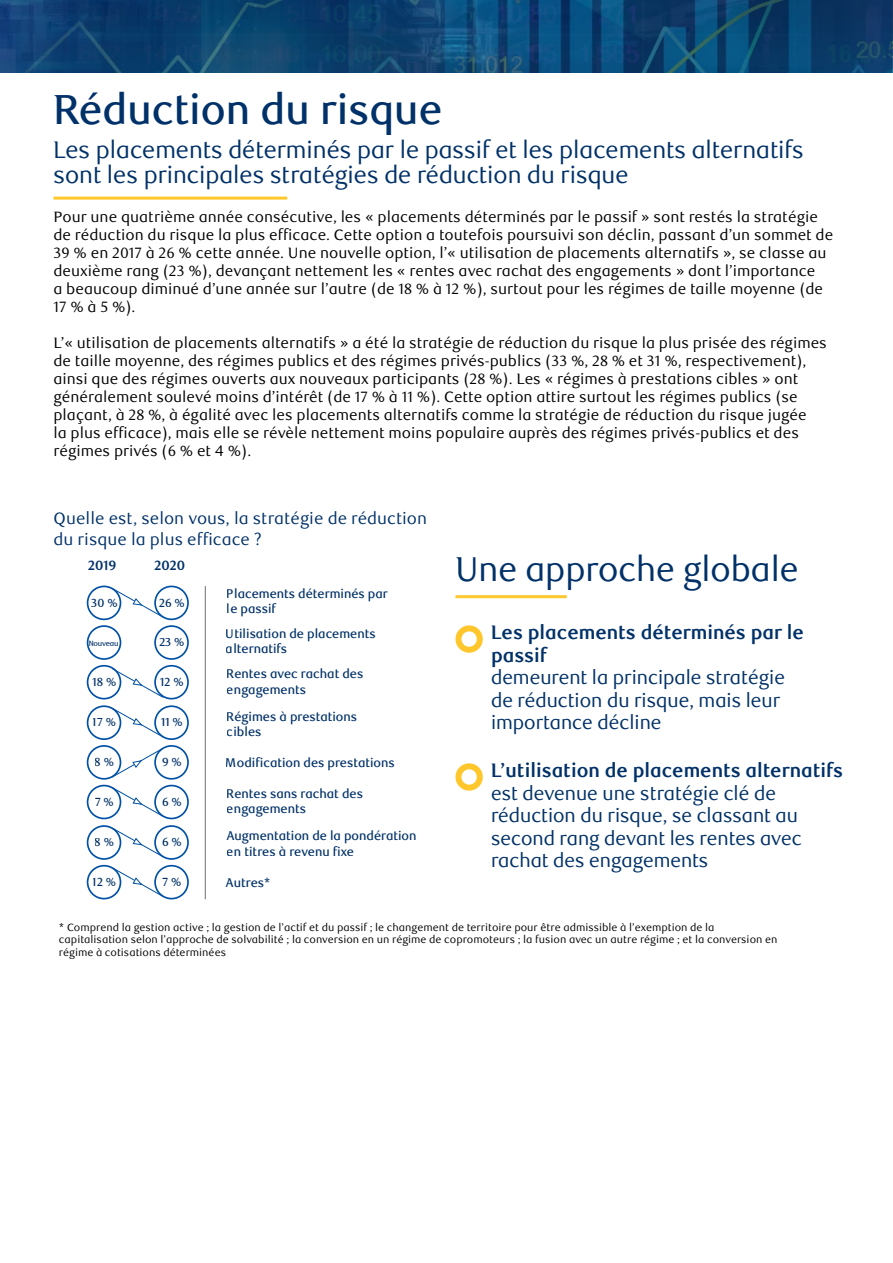
<style>
.page{position:relative;width:893px;height:1263px;background:#fff}
.page>*{position:absolute;margin:0;border:0;box-sizing:border-box;transform-origin:0 0}
.Title_H1{font:500 42px "RBC Display";color:#003168}
.Callout-Large{font:34.5px "RBC Display";color:#003168}
.Sub_title_H2{font:24px/25.5px "RBC Display";color:#003168}
.Callout-small{font:19.5px/22.5px "RBC Display";color:#003168}
.Callout-small-2{font:700 19.5px/22.5px "RBC Display";color:#003168}
.t1{font:16.5px/21px "RBC Text";color:#003168}
.Body{font:15px/18px "RBC Text";color:#000}
.t2{font:700 13.5px "RBC Display";color:#003168}
.t3{font:500 12.6px/15.1px "RBC Display";color:#003168}
.t4{font:500 11.85px "RBC Display";color:#003168}
.t5{font:10.5px/12.6px "RBC Text";color:#000}
.t6{font:500 7.65px "RBC Display";letter-spacing:-.03em;color:#003168}
</style>
<div class="page">
<svg style="left:1px;top:0;width:891px;height:72px;background:#0d4370"></svg>
<hr style="left:53px;top:197px;width:234px;height:3px;background:#ffc72c">
<div style="left:87px;top:586px;width:34px;height:34px;border:2px solid #0051a5;border-radius:50%"></div>
<div style="left:154px;top:586px;width:35px;height:34px;border:2px solid #0051a5;border-radius:50%"></div>
<div style="left:87px;top:625px;width:34px;height:35px;border:2px solid #0051a5;border-radius:50%"></div>
<div style="left:154px;top:625px;width:35px;height:35px;border:2px solid #0051a5;border-radius:50%"></div>
<div style="left:87px;top:665px;width:34px;height:34px;border:2px solid #0051a5;border-radius:50%"></div>
<div style="left:154px;top:665px;width:35px;height:34px;border:2px solid #0051a5;border-radius:50%"></div>
<hr style="left:205px;top:586px;width:1px;height:313px;background:#707070">
<div style="left:87px;top:705px;width:34px;height:35px;border:2px solid #0051a5;border-radius:50%"></div>
<div style="left:154px;top:705px;width:35px;height:35px;border:2px solid #0051a5;border-radius:50%"></div>
<div style="left:87px;top:745px;width:34px;height:35px;border:2px solid #0051a5;border-radius:50%"></div>
<div style="left:154px;top:745px;width:35px;height:35px;border:2px solid #0051a5;border-radius:50%"></div>
<div style="left:87px;top:785px;width:34px;height:34px;border:2px solid #0051a5;border-radius:50%"></div>
<div style="left:154px;top:785px;width:35px;height:34px;border:2px solid #0051a5;border-radius:50%"></div>
<svg style="left:111px;top:707px;width:53px;height:31px"></svg>
<div style="left:87px;top:825px;width:34px;height:35px;border:2px solid #0051a5;border-radius:50%"></div>
<div style="left:154px;top:825px;width:35px;height:35px;border:2px solid #0051a5;border-radius:50%"></div>
<div style="left:87px;top:865px;width:34px;height:34px;border:2px solid #0051a5;border-radius:50%"></div>
<div style="left:154px;top:865px;width:35px;height:34px;border:2px solid #0051a5;border-radius:50%"></div>
<svg style="left:111px;top:827px;width:53px;height:31px"></svg>
<svg style="left:111px;top:867px;width:53px;height:31px"></svg>
<svg style="left:111px;top:587px;width:53px;height:31px"></svg>
<svg style="left:111px;top:667px;width:53px;height:31px"></svg>
<svg style="left:111px;top:747px;width:53px;height:31px"></svg>
<svg style="left:111px;top:786px;width:53px;height:31px"></svg>
<hr style="left:455px;top:595px;width:112px;height:3px;background:#ffc72c">
<div style="left:455px;top:625px;width:28px;height:28px;border:6px solid #ffc72c;border-radius:50%"></div>
<div style="left:455px;top:763px;width:28px;height:28px;border:6px solid #ffc72c;border-radius:50%"></div>
<h1 class="Title_H1" style="left:53px;top:85px;width:390px">Réduction du risque</h1>
<h2 class="Sub_title_H2" style="left:53px;top:137px;width:752px">Les placements déterminés par le passif et les placements alternatifs sont les principales stratégies de réduction du risque</h2>
<p class="Body" style="left:53px;top:208px;width:781px">Pour une quatrième année consécutive, les « placements déterminés par le passif » sont restés la stratégie de réduction du risque la plus efficace. Cette option a toutefois poursuivi son déclin, passant d’un sommet de 39 % en 2017 à 26 % cette année. Une nouvelle option, l’« utilisation de placements alternatifs », se classe au deuxième rang (23 %), devançant nettement les « rentes avec rachat des engagements » dont l’importance<br>a beaucoup diminué d’une année sur l’autre (de 18 % à 12 %), surtout pour les régimes de taille moyenne (de 17 % à 5 %).</p>
<p class="Body" style="left:53px;top:334px;width:775px">L’« utilisation de placements alternatifs » a été la stratégie de réduction du risque la plus prisée des régimes de taille moyenne, des régimes publics et des régimes privés-publics (33 %, 28 % et 31 %, respectivement), ainsi que des régimes ouverts aux nouveaux participants (28 %). Les « régimes à prestations cibles » ont généralement soulevé moins d’intérêt (de 17 % à 11 %). Cette option attire surtout les régimes publics (se plaçant, à 28 %, à égalité avec les placements alternatifs comme la stratégie de réduction du risque jugée<br>la plus efficace), mais elle se révèle nettement moins populaire auprès des régimes privés-publics et des régimes privés (6 % et 4 %).</p>
<p class="t1" style="left:53px;top:508px;width:375px">Quelle est, selon vous, la stratégie de réduction du risque la plus efficace ?</p>
<p class="t2" style="left:88px;top:558px;width:30px">2019</p>
<p class="t2" style="left:155px;top:558px;width:32px">2020</p>
<p class="t4" style="left:91px;top:596px;width:28px">30 %</p>
<p class="t4" style="left:159px;top:596px;width:27px">26 %</p>
<p class="t6" style="left:89px;top:638px;width:31px">Nouveau</p>
<p class="t4" style="left:159px;top:635px;width:27px">23 %</p>
<p class="t4" style="left:93px;top:675px;width:25px">18 %</p>
<p class="t4" style="left:160px;top:675px;width:25px">12 %</p>
<p class="t4" style="left:93px;top:715px;width:25px">17 %</p>
<p class="t4" style="left:161px;top:715px;width:23px">11 %</p>
<p class="t4" style="left:95px;top:755px;width:21px">8 %</p>
<p class="t4" style="left:162px;top:755px;width:21px">9 %</p>
<p class="t4" style="left:95px;top:795px;width:20px">7 %</p>
<p class="t4" style="left:162px;top:795px;width:21px">6 %</p>
<p class="t4" style="left:95px;top:835px;width:21px">8 %</p>
<p class="t4" style="left:162px;top:835px;width:21px">6 %</p>
<p class="t4" style="left:93px;top:875px;width:25px">12 %</p>
<p class="t4" style="left:163px;top:875px;width:20px">7 %</p>
<p class="t3" style="left:227px;top:587px;width:163px">Placements déterminés par le passif</p>
<p class="t3" style="left:226px;top:626px;width:151px">Utilisation de placements alternatifs</p>
<p class="t3" style="left:227px;top:667px;width:138px">Rentes avec rachat des engagements</p>
<p class="t3" style="left:227px;top:709px;width:132px">Régimes à prestations cibles</p>
<p class="t3" style="left:226px;top:755px;width:170px">Modification des prestations</p>
<p class="t3" style="left:227px;top:787px;width:138px">Rentes sans rachat des engagements</p>
<p class="t3" style="left:227px;top:829px;width:191px">Augmentation de la pondération en titres à revenu fixe</p>
<p class="t3" style="left:226px;top:875px;width:46px">Autres*</p>
<p class="Callout-Large" style="left:455px;top:549px;width:345px">Une approche globale</p>
<p class="Callout-small-2" style="left:491px;top:622px;width:314px">Les placements déterminés par le passif</p>
<p class="Callout-small" style="left:491px;top:667px;width:295px">demeurent la principale stratégie de réduction du risque, mais leur importance décline</p>
<p class="Callout-small-2" style="left:491px;top:760px;width:353px">L’utilisation de placements alternatifs</p>
<p class="Callout-small" style="left:491px;top:782px;width:312px">est devenue une stratégie clé de réduction du risque, se classant au second rang devant les rentes avec rachat des engagements</p>
<p class="t5" style="left:59px;top:921px;width:720px">* Comprend la gestion active ; la gestion de l’actif et du passif ; le changement de territoire pour être admissible à l’exemption de la capitalisation selon l’approche de solvabilité ; la conversion en un régime de copromoteurs ; la fusion avec un autre régime ; et la conversion en régime à cotisations déterminées</p>
</div>
